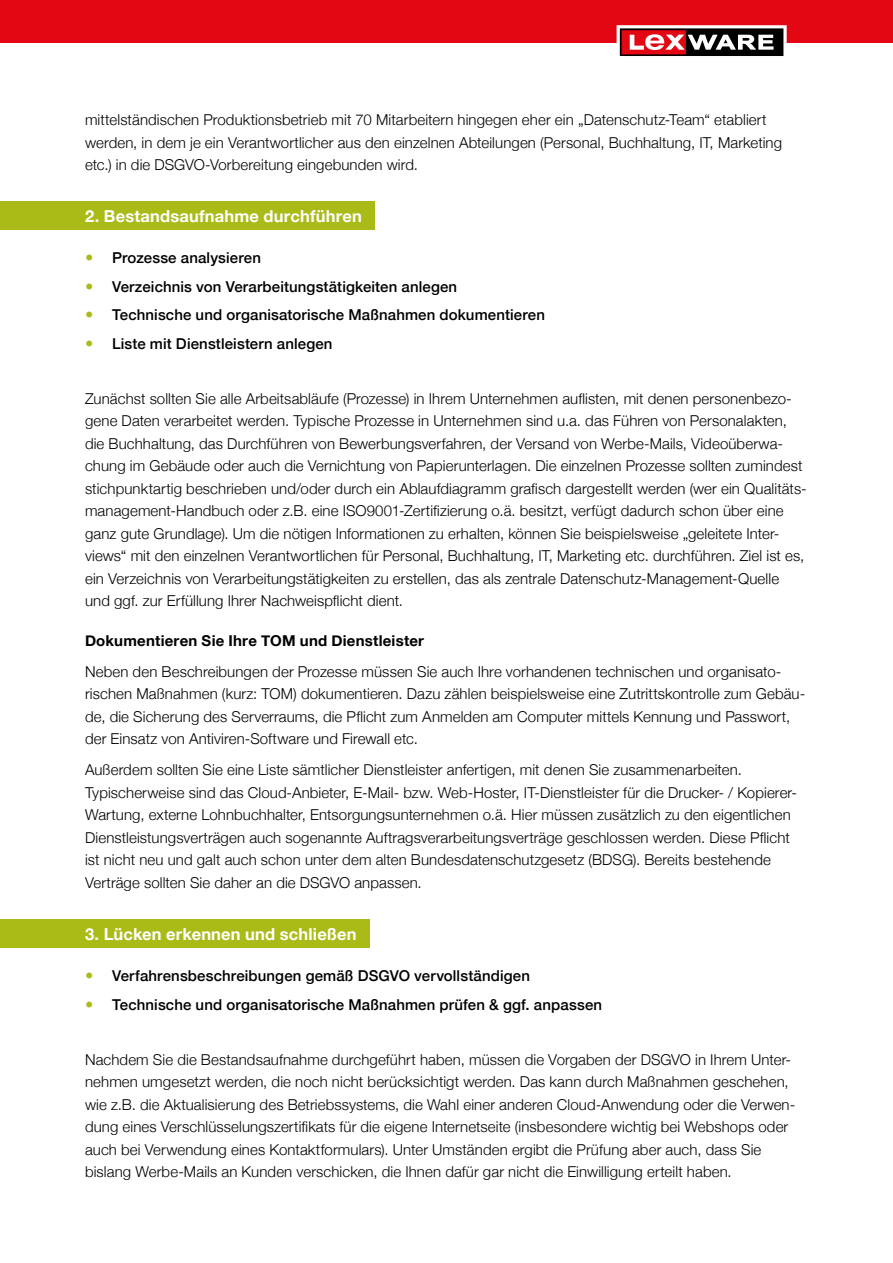
<style>
.page{position:relative;width:893px;height:1263px;background:#fff}
.page>*{position:absolute;margin:0;border:0;box-sizing:border-box;transform-origin:0 0}
.überschrift_kasten{font:700 16.5px "Helvetica Neue";letter-spacing:.01em;color:#fff}
.Copy{font:300 15px/22.5px "Helvetica Neue";letter-spacing:.01em;color:#000}
.t1{font:500 15px "Helvetica Neue";letter-spacing:.01em;color:#000}
.Überschrift_klein{font:700 15px "Helvetica Neue";letter-spacing:.015em;color:#000}
</style>
<div class="page">
<div style="left:0;top:0;width:893px;height:43px;background:#e30613"></div>
<svg style="left:616px;top:25px;width:171px;height:31px"></svg>
<div style="left:0;top:202px;width:375px;height:28px;background:#aabb18"></div>
<div style="left:0;top:920px;width:369px;height:28px;background:#aabb18"></div>
<p class="Copy" style="left:85px;top:107px;width:698px">mittelständischen Produktionsbetrieb mit 70 Mitarbeitern hingegen eher ein „Datenschutz-Team“ etabliert werden, in dem je ein Verantwortlicher aus den einzelnen Abteilungen (Personal, Buchhaltung, IT, Marketing etc.) in die DSGVO-Vorbereitung eingebunden wird.</p>
<p class="überschrift_kasten" style="left:85px;top:203px;width:278px">2. Bestandsaufnahme durchführen</p>
<p class="t1" style="left:112px;top:246px;width:151px">Prozesse analysieren</p>
<p class="t1" style="left:112px;top:274px;width:347px">Verzeichnis von Verarbeitungstätigkeiten anlegen</p>
<p class="t1" style="left:112px;top:303px;width:435px">Technische und organisatorische Maßnahmen dokumentieren</p>
<p class="t1" style="left:112px;top:331px;width:222px">Liste mit Dienstleistern anlegen</p>
<p class="Copy" style="left:85px;top:386px;width:723px">Zunächst sollten Sie alle Arbeitsabläufe (Prozesse) in Ihrem Unternehmen auflisten, mit denen personenbezo&shy;gene Daten verarbeitet werden. Typische Prozesse in Unternehmen sind u.a. das Führen von Personalakten, die Buchhaltung, das Durchführen von Bewerbungsverfahren, der Versand von Werbe-Mails, Videoüberwa&shy;chung im Gebäude oder auch die Vernichtung von Papierunterlagen. Die einzelnen Prozesse sollten zumindest stichpunktartig beschrieben und/oder durch ein Ablaufdiagramm grafisch dargestellt werden (wer ein Qualitäts&shy;management-Handbuch oder z.B. eine ISO9001-Zertifizierung o.ä. besitzt, verfügt dadurch schon über eine ganz gute Grundlage). Um die nötigen Informationen zu erhalten, können Sie beispielsweise „geleitete Inter&shy;views“ mit den einzelnen Verantwortlichen für Personal, Buchhaltung, IT, Marketing etc. durchführen. Ziel ist es, ein Verzeichnis von Verarbeitungstätigkeiten zu erstellen, das als zentrale Datenschutz-Management-Quelle und ggf. zur Erfüllung Ihrer Nachweispflicht dient.</p>
<p class="Überschrift_klein" style="left:85px;top:629px;width:341px">Dokumentieren Sie Ihre TOM und Dienstleister</p>
<p class="Copy" style="left:85px;top:659px;width:722px">Neben den Beschreibungen der Prozesse müssen Sie auch Ihre vorhandenen technischen und organisato&shy;rischen Maßnahmen (kurz: TOM) dokumentieren. Dazu zählen beispielsweise eine Zutrittskontrolle zum Gebäu&shy;de, die Sicherung des Serverraums, die Pflicht zum Anmelden am Computer mittels Kennung und Passwort, der Einsatz von Antiviren-Software und Firewall etc.</p>
<p class="Copy" style="left:85px;top:758px;width:713px">Außerdem sollten Sie eine Liste sämtlicher Dienstleister anfertigen, mit denen Sie zusammenarbeiten.<br>Typischerweise sind das Cloud-Anbieter, E-Mail- bzw. Web-Hoster, IT-Dienstleister für die Drucker- / Kopierer-Wartung, externe Lohnbuchhalter, Entsorgungsunternehmen o.ä. Hier müssen zusätzlich zu den eigentlichen Dienstleistungsverträgen auch sogenannte Auftragsverarbeitungsverträge geschlossen werden. Diese Pflicht ist nicht neu und galt auch schon unter dem alten Bundesdatenschutzgesetz (BDSG). Bereits bestehende Verträge sollten Sie daher an die DSGVO anpassen.</p>
<p class="überschrift_kasten" style="left:85px;top:921px;width:273px">3. Lücken erkennen und schließen</p>
<p class="t1" style="left:112px;top:964px;width:419px">Verfahrensbeschreibungen gemäß DSGVO vervollständigen</p>
<p class="t1" style="left:112px;top:992px;width:492px">Technische und organisatorische Maßnahmen prüfen &amp; ggf. anpassen</p>
<p class="Copy" style="left:85px;top:1047px;width:712px">Nachdem Sie die Bestandsaufnahme durchgeführt haben, müssen die Vorgaben der DSGVO in Ihrem Unter&shy;nehmen umgesetzt werden, die noch nicht berücksichtigt werden. Das kann durch Maßnahmen geschehen, wie z.B. die Aktualisierung des Betriebssystems, die Wahl einer anderen Cloud-Anwendung oder die Verwen&shy;dung eines Verschlüsselungszertifikats für die eigene Internetseite (insbesondere wichtig bei Webshops oder auch bei Verwendung eines Kontaktformulars). Unter Umständen ergibt die Prüfung aber auch, dass Sie bislang Werbe-Mails an Kunden verschicken, die Ihnen dafür gar nicht die Einwilligung erteilt haben.</p>
</div>
